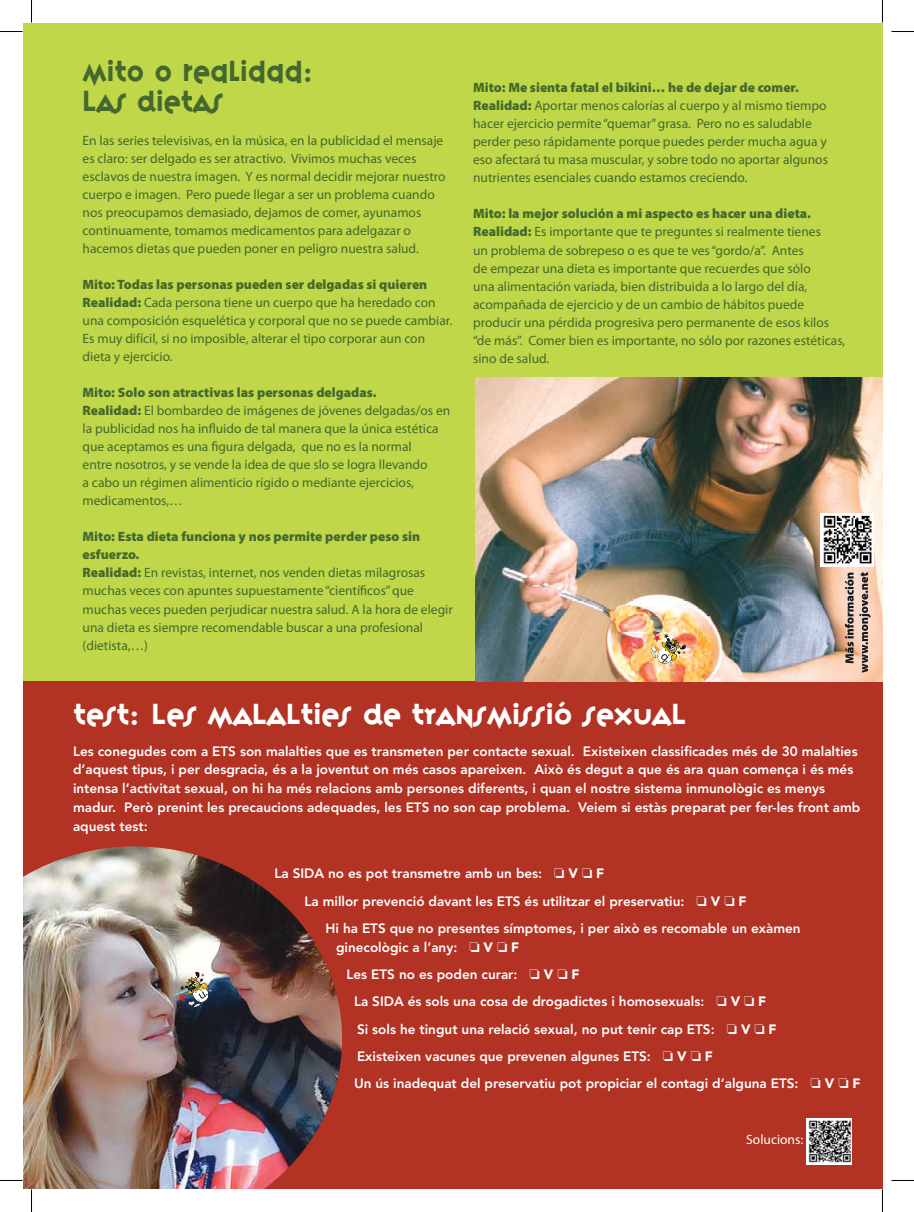
<style>
.page{position:relative;width:914px;height:1212px;background:#fff}
.page>*{position:absolute;margin:0;border:0;box-sizing:border-box;transform-origin:0 0}
.t1{font:25.5px "Variex";color:#fff}
.t2{font:25.5px/30.6px "Variex";color:#45682e;scale:.95 1}
.t3{font:13.5px/18px "Myriad Pro";color:#45682e}
.t4{font:800 13.5px/18.8px "Avenir LT Std";color:#fff}
.t5{font:13.5px "Myriad Pro";color:#fff}
.s1{font-weight:900}
</style>
<div class="page">
<div style="left:23px;top:23px;width:859px;height:680px;background:#bfd748"></div>
<div style="left:23px;top:681px;width:859px;height:507px;background:#b23224"></div>
<svg style="left:806px;top:1118px;width:46px;height:46px"></svg>
<img style="left:808px;top:1120px;width:42px;height:42px">
<img style="left:475px;top:377px;width:407px;height:304px">
<svg style="left:859px;top:572px;width:11px;height:100px"></svg>
<svg style="left:844px;top:572px;width:9px;height:91px"></svg>
<img style="left:820px;top:513px;width:53px;height:53px">
<img style="left:23px;top:846px;width:319px;height:342px">
<svg style="left:649px;top:633px;width:36px;height:32px"></svg>
<svg style="left:178px;top:972px;width:34px;height:35px"></svg>
<svg style="left:0;top:31px;width:22px;height:1px"></svg>
<svg style="left:891px;top:31px;width:22px;height:1px"></svg>
<svg style="left:31px;top:0;width:1px;height:22px"></svg>
<svg style="left:31px;top:1189px;width:1px;height:22px"></svg>
<svg style="left:882px;top:0;width:1px;height:22px"></svg>
<svg style="left:882px;top:1189px;width:1px;height:22px"></svg>
<h1 class="t2" style="left:83px;top:55px;width:245px">Mito o realidad:<br>LAS DIETAS</h1>
<p class="t3" style="left:83px;top:131px;width:364px">En las series televisivas, en la música, en la publicidad el mensaje es claro: ser delgado es ser atractivo. Vivimos muchas veces esclavos de nuestra imagen. Y es normal decidir mejorar nuestro cuerpo e imagen. Pero puede llegar a ser un problema cuando nos preocupamos demasiado, dejamos de comer, ayunamos continuamente, tomamos medicamentos para adelgazar o hacemos dietas que pueden poner en peligro nuestra salud.</p>
<p class="t3" style="left:83px;top:275px;width:371px"><span class="s1">Mito: Todas las personas pueden ser delgadas si quieren Realidad:</span> Cada persona tiene un cuerpo que ha heredado con una composición esquelética y corporal que no se puede cambiar.<br>Es muy difícil, si no imposible, alterar el tipo corporar aun con dieta y ejercicio.</p>
<p class="t3" style="left:83px;top:383px;width:369px"><span class="s1">Mito: Solo son atractivas las personas delgadas.<br>Realidad:</span> El bombardeo de imágenes de jóvenes delgadas/os en la publicidad nos ha influido de tal manera que la única estética que aceptamos es una figura delgada, que no es la normal<br>entre nosotros, y se vende la idea de que slo se logra llevando<br>a cabo un régimen alimenticio rígido o mediante ejercicios, medicamentos,…</p>
<p class="t3" style="left:83px;top:527px;width:371px"><span class="s1">Mito: Esta dieta funciona y nos permite perder peso sin esfuerzo.<br>Realidad:</span> En revistas, internet, nos venden dietas milagrosas muchas veces con apuntes supuestamente “científicos” que muchas veces pueden perjudicar nuestra salud. A la hora de elegir una dieta es siempre recomendable buscar a una profesional (dietista,…)</p>
<p class="t3" style="left:473px;top:79px;width:356px"><span class="s1">Mito: Me sienta fatal el bikini… he de dejar de comer.<br>Realidad:</span> Aportar menos calorías al cuerpo y al mismo tiempo hacer ejercicio permite “quemar” grasa. Pero no es saludable perder peso rápidamente porque puedes perder mucha agua y eso afectará tu masa muscular, y sobre todo no aportar algunos nutrientes esenciales cuando estamos creciendo.</p>
<p class="t3" style="left:473px;top:205px;width:374px"><span class="s1">Mito: la mejor solución a mi aspecto es hacer una dieta.<br>Realidad:</span> Es importante que te preguntes si realmente tienes<br>un problema de sobrepeso o es que te ves “gordo/a”. Antes<br>de empezar una dieta es importante que recuerdes que sólo<br>una alimentación variada, bien distribuida a lo largo del día, acompañada de ejercicio y de un cambio de hábitos puede producir una pérdida progresiva pero permanente de esos kilos “de más”. Comer bien es importante, no sólo por razones estéticas, sino de salud.</p>
<h1 class="t1" style="left:73px;top:696px;width:614px">TEST: LES MALALTIES DE TRANSMISSIÓ SEXUAL</h1>
<p class="t4" style="left:73px;top:741px;width:788px">Les conegudes com a ETS son malalties que es transmeten per contacte sexual. Existeixen classificades més de 30 malalties d’aquest tipus, i per desgracia, és a la joventut on més casos apareixen. Això és degut a que és ara quan comença i és més intensa l’activitat sexual, on hi ha més relacions amb persones diferents, i quan el nostre sistema inmunològic es menys madur. Però prenint les precaucions adequades, les ETS no son cap problema. Veiem si estàs preparat per fer-les front amb aquest test:</p>
<p class="t4" style="left:274px;top:864px;width:331px">La SIDA no es pot transmetre amb un bes: ❏ <span class="s1">V</span> ❏ <span class="s1">F</span></p>
<p class="t4" style="left:304px;top:891px;width:443px">La millor prevenció davant les ETS és utilitzar el preservatiu: ❏ <span class="s1">V</span> ❏ <span class="s1">F</span></p>
<p class="t4" style="left:325px;top:918px;width:476px">Hi ha ETS que no presentes símptomes, i per això es recomable un exàmen</p>
<p class="t4" style="left:336px;top:937px;width:185px">ginecològic a l’any: ❏ <span class="s1">V</span> ❏ <span class="s1">F</span></p>
<p class="t4" style="left:346px;top:964px;width:234px">Les ETS no es poden curar: ❏ <span class="s1">V</span> ❏ <span class="s1">F</span></p>
<p class="t4" style="left:354px;top:991px;width:413px">La SIDA és sols una cosa de drogadictes i homosexuals: ❏ <span class="s1">V</span> ❏ <span class="s1">F</span></p>
<p class="t4" style="left:357px;top:1019px;width:421px">Si sols he tingut una relació sexual, no put tenir cap ETS: ❏ <span class="s1">V</span> ❏ <span class="s1">F</span></p>
<p class="t4" style="left:357px;top:1046px;width:357px">Existeixen vacunes que prevenen algunes ETS: ❏ <span class="s1">V</span> ❏ <span class="s1">F</span></p>
<p class="t4" style="left:354px;top:1073px;width:508px">Un ús inadequat del preservatiu pot propiciar el contagi d’alguna ETS: ❏ <span class="s1">V</span> ❏ <span class="s1">F</span></p>
<p class="t5" style="left:746px;top:1130px;width:59px">Solucions:</p>
</div>
